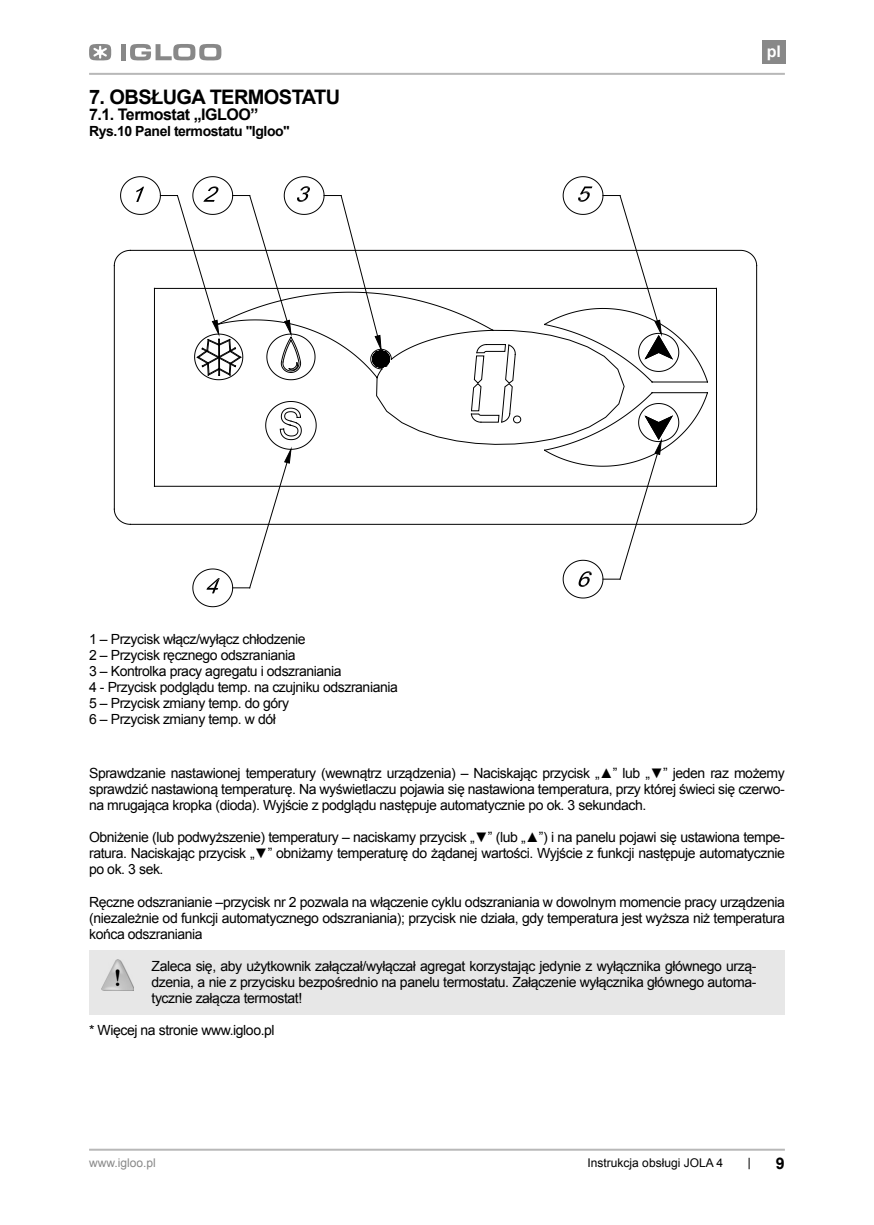
<style>
.page{position:relative;width:874px;height:1225px;background:#fff}
.page>*{position:absolute;margin:0;border:0;box-sizing:border-box;transform-origin:0 0}
.t1{font:700 20px "Arial";letter-spacing:-.03em;color:#000}
.t2{font:700 16px "Arial";letter-spacing:-.03em;color:#000}
.t3{font:700 16px "Arial";color:#fff}
.t4{font:14px/16px "Arial";letter-spacing:-.03em;color:#000;text-align:justify}
.t5{font:700 14px "Arial";letter-spacing:-.03em;color:#000}
.t6{font:12px "Arial";color:#000}
.t7{font:12px "Arial";color:#888}
</style>
<div class="page">
<hr style="left:89px;top:73px;width:695px;height:2px;background:#b8b8b8">
<hr style="left:89px;top:1148px;width:695px;height:2px;background:#b8b8b8">
<div style="left:761px;top:40px;width:23px;height:23px;background:#888"></div>
<svg style="left:748px;top:1157px;width:1px;height:12px"></svg>
<svg style="left:89px;top:44px;width:22px;height:17px"></svg>
<div style="left:121px;top:44px;width:5px;height:16px;background:#888"></div>
<svg style="left:130px;top:44px;width:91px;height:17px"></svg>
<div style="left:89px;top:951px;width:695px;height:64px;background:#e7e7e7"></div>
<img style="left:101px;top:959px;width:33px;height:31px">
<hr style="left:756px;top:265px;width:1px;height:244px;background:#000">
<svg style="left:114px;top:176px;width:642px;height:432px"></svg>
<h1 class="t1" style="left:89px;top:85px;width:252px">7. OBSŁUGA TERMOSTATU</h1>
<p class="t2" style="left:89px;top:105px;width:171px">7.1. Termostat „IGLOO”</p>
<p class="t5" style="left:89px;top:123px;width:202px">Rys.10 Panel termostatu "Igloo"</p>
<p class="t4" style="left:89px;top:631px;width:310px;text-align:left">1 – Przycisk włącz/wyłącz chłodzenie<br>2 – Przycisk ręcznego odszraniania<br>3 – Kontrolka pracy agregatu i odszraniania<br>4 - Przycisk podglądu temp. na czujniku odszraniania 5 – Przycisk zmiany temp. do góry<br>6 – Przycisk zmiany temp. w dół</p>
<p class="t3" style="left:766px;top:42px;width:16px">pl</p>
<p class="t4" style="left:89px;top:765px;width:697px">Sprawdzanie nastawionej temperatury (wewnątrz urządzenia) – Naciskając przycisk „▲” lub „▼” jeden raz możemy sprawdzić nastawioną temperaturę. Na wyświetlaczu pojawia się nastawiona temperatura, przy której świeci się czerwo&shy;na mrugająca kropka (dioda). Wyjście z podglądu następuje automatycznie po ok. 3 sekundach.</p>
<p class="t4" style="left:89px;top:829px;width:697px">Obniżenie (lub podwyższenie) temperatury – naciskamy przycisk „▼” (lub „▲”) i na panelu pojawi się ustawiona tempe&shy;ratura. Naciskając przycisk „▼” obniżamy temperaturę do żądanej wartości. Wyjście z funkcji następuje automatycznie po ok. 3 sek.</p>
<p class="t4" style="left:89px;top:893px;width:697px">Ręczne odszranianie –przycisk nr 2 pozwala na włączenie cyklu odszraniania w dowolnym momencie pracy urządzenia (niezależnie od funkcji automatycznego odszraniania); przycisk nie działa, gdy temperatura jest wyższa niż temperatura końca odszraniania</p>
<p class="t4" style="left:151px;top:957px;width:606px">Zaleca się, aby użytkownik załączał/wyłączał agregat korzystając jedynie z wyłącznika głównego urzą&shy;dzenia, a nie z przycisku bezpośrednio na panelu termostatu. Załączenie wyłącznika głównego automa&shy;tycznie załącza termostat!</p>
<p class="t4" style="left:89px;top:1021px;width:187px">* Więcej na stronie www.igloo.pl</p>
<p class="t7" style="left:89px;top:1156px;width:68px">www.igloo.pl</p>
<p class="t6" style="left:587px;top:1156px;width:137px">Instrukcja obsługi JOLA 4</p>
<p class="t2" style="left:775px;top:1154px;width:10px">9</p>
</div>
